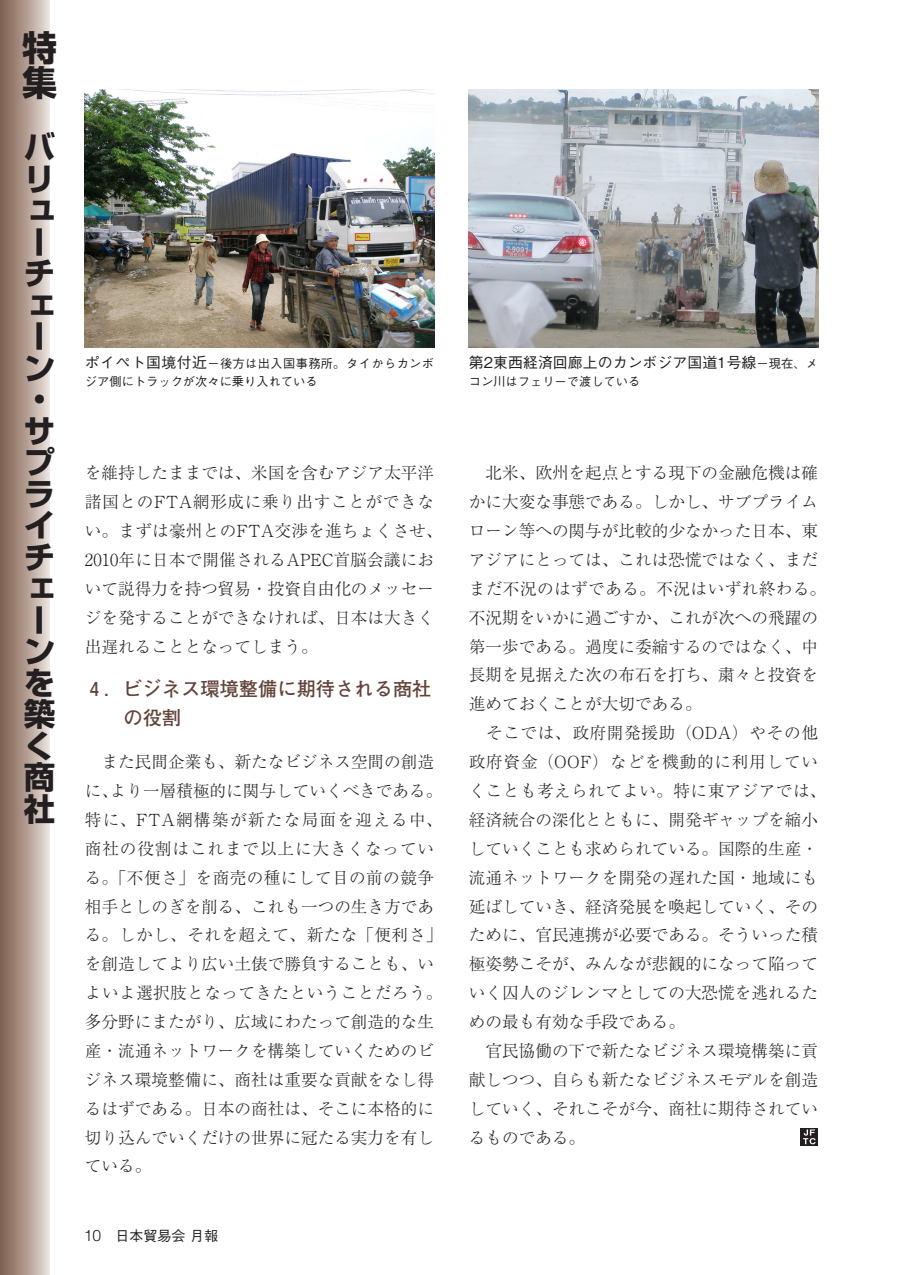
<style>
.page{position:relative;width:903px;height:1275px;background:#fff}
.page>*{position:absolute;margin:0;border:0;box-sizing:border-box;transform-origin:0 0}
.t1{font:700 35px/35px "Shin Go Pr 5";color:#231f20}
.t2{font:700 31.5px/31.5px "Shin Go Pr 5";color:#231f20}
.寄稿タテ-タイトル大{font:700 19.25px/28.9px "Futo Go B101 Pr 5";color:#624339}
.寄稿タテ-本文{font:300 16.62px/28.9px "Ryumin Pr 5";color:#231f20}
.海外事情-本文{font:500 14.88px "Gothic BBB Pr 5";letter-spacing:.005em;color:#231f20}
.t3{font:500 14px "Gothic BBB Pr 5";color:#231f20}
.海外事情-本文-2{font:500 12.25px/17.8px "Gothic BBB Pr 5";color:#231f20}
.s1{font-size:14.88px}
.s2{font-size:12.25px}
.s3{font-family:"Helvetica";font-weight:300;font-size:15.75px}
</style>
<div class="page">
<div style="left:0;top:0;width:50px;height:1275px;background:linear-gradient(to right,#7b5a49,#e7ddd7)"></div>
<div style="left:801px;top:1128px;width:17px;height:17px;background:#231f20"></div>
<svg style="left:803px;top:1129px;width:12px;height:15px"></svg>
<img style="left:85px;top:89px;width:349px;height:258px">
<img style="left:469px;top:89px;width:349px;height:258px">
<h1 class="t1" style="left:22px;top:27px;width:36px">特集</h1>
<h2 class="t2" style="left:24px;top:129px;width:33px">バリューチェーン・サプライチェーンを築く商社</h2>
<p class="海外事情-本文-2" style="left:85px;top:353px;width:351px"><span class="s1">ポイペト国境付近</span>−後方は出入国事務所。タイからカンボジア側にトラックが次々に乗り入れている</p>
<p class="海外事情-本文" style="left:469px;top:350px;width:351px">第2東西経済回廊上のカンボジア国道1号線<span class="s2">−現在、メ</span></p>
<p class="海外事情-本文-2" style="left:469px;top:371px;width:173px">コン川はフェリーで渡している</p>
<p class="寄稿タテ-本文" style="left:85px;top:457px;width:359px">を維持したままでは、米国を含むアジア太平洋諸国とのFTA網形成に乗り出すことができない。まずは豪州とのFTA交渉を進ちょくさせ、<br>2010年に日本で開催されるAPEC首脳会議において説得力を持つ貿易・投資自由化のメッセージを発することができなければ、日本は大きく出遅れることとなってしまう。</p>
<p class="寄稿タテ-タイトル大" style="left:123px;top:673px;width:309px;text-indent:-38px">₄．ビジネス環境整備に期待される商社の役割</p>
<p class="寄稿タテ-本文" style="left:85px;top:746px;width:359px">　また民間企業も、新たなビジネス空間の創造に、より一層積極的に関与していくべきである。特に、FTA網構築が新たな局面を迎える中、商社の役割はこれまで以上に大きくなっている。「不便さ」を商売の種にして目の前の競争相手としのぎを削る、これも一つの生き方である。しかし、それを超えて、新たな「便利さ」を創造してより広い土俵で勝負することも、いよいよ選択肢となってきたということだろう。多分野にまたがり、広域にわたって創造的な生産・流通ネットワークを構築していくためのビジネス環境整備に、商社は重要な貢献をなし得るはずである。日本の商社は、そこに本格的に切り込んでいくだけの世界に冠たる実力を有している。</p>
<p class="t3" style="left:84px;top:1224px;width:136px"><span class="s3">10</span>　日本貿易会 月報</p>
<p class="寄稿タテ-本文" style="left:469px;top:457px;width:359px">　北米、欧州を起点とする現下の金融危機は確かに大変な事態である。しかし、サブプライムローン等への関与が比較的少なかった日本、東アジアにとっては、これは恐慌ではなく、まだまだ不況のはずである。不況はいずれ終わる。不況期をいかに過ごすか、これが次への飛躍の第一歩である。過度に委縮するのではなく、中長期を見据えた次の布石を打ち、粛々と投資を進めておくことが大切である。</p>
<p class="寄稿タテ-本文" style="left:469px;top:717px;width:359px">　そこでは、政府開発援助（ODA）やその他政府資金（OOF）などを機動的に利用していくことも考えられてよい。特に東アジアでは、経済統合の深化とともに、開発ギャップを縮小していくことも求められている。国際的生産・流通ネットワークを開発の遅れた国・地域にも延ばしていき、経済発展を喚起していく、そのために、官民連携が必要である。そういった積極姿勢こそが、みんなが悲観的になって陥っていく囚人のジレンマとしての大恐慌を逃れるための最も有効な手段である。</p>
<p class="寄稿タテ-本文" style="left:469px;top:1035px;width:351px;text-align:justify">　官民協働の下で新たなビジネス環境構築に貢献しつつ、自らも新たなビジネスモデルを創造していく、それこそが今、商社に期待されているものである。</p>
</div>
